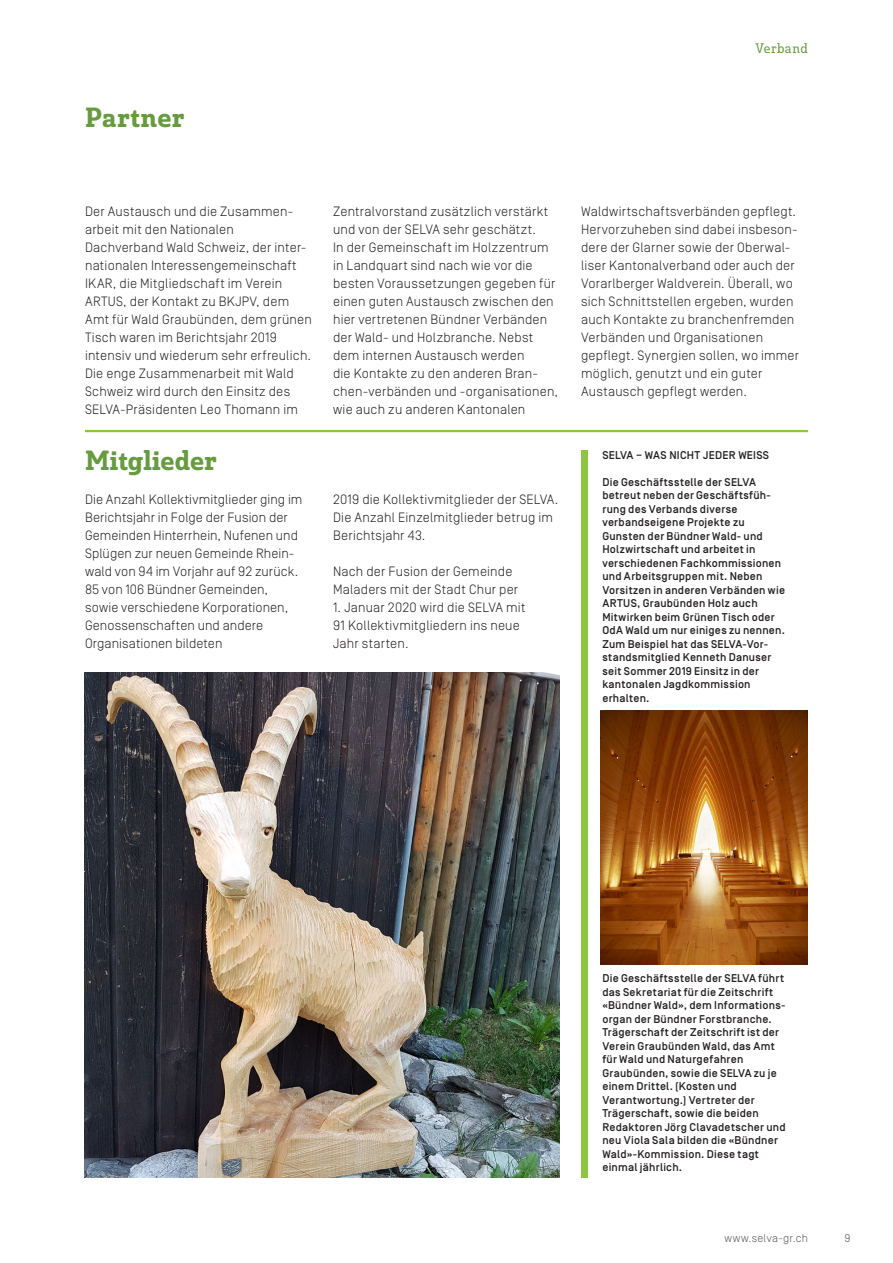
<style>
.page{position:relative;width:893px;height:1263px;background:#fff}
.page>*{position:absolute;margin:0;border:0;box-sizing:border-box;transform-origin:0 0}
.t1{font:27px "Solitas Slab Nor Dem";color:#679b40}
.t2{font:27px "Solitas Slab Nor Dem";letter-spacing:.02em;color:#679b40}
.t3{font:300 13.5px/18px "Simplon Norm";letter-spacing:.015em;color:#231f20}
.t4{font:13.5px "Solitas Slab Nor Boo";letter-spacing:.04em;color:#679b40}
.t5{font:500 11.25px/13.5px "Simplon Norm";letter-spacing:.02em;color:#231f20}
.t6{font:300 11.25px "Simplon Norm";letter-spacing:.03em;color:#57585a}
</style>
<div class="page">
<hr style="left:85px;top:430px;width:723px;height:2px;background:#8bc63e">
<div style="left:581px;top:450px;width:6px;height:727px;background:#8bc63e"></div>
<img style="left:600px;top:710px;width:208px;height:254px">
<img style="left:85px;top:673px;width:475px;height:505px">
<h1 class="t2" style="left:85px;top:99px;width:101px">Partner</h1>
<p class="t4" style="left:755px;top:40px;width:54px">Verband</p>
<p class="t3" style="left:85px;top:202px;width:228px">Der Austausch und die Zusammen&shy;arbeit mit den Nationalen Dachverband Wald Schweiz, der inter&shy;nationalen Interessengemeinschaft IKAR, die Mitgliedschaft im Verein ARTUS, der Kontakt zu BKJPV, dem Amt für Wald Graubünden, dem grünen Tisch waren im Berichtsjahr 2019 intensiv und wiederum sehr erfreulich.<br>Die enge Zusammenarbeit mit Wald Schweiz wird durch den Einsitz des SELVA-Präsidenten Leo Thomann im</p>
<p class="t3" style="left:333px;top:202px;width:227px">Zentralvorstand zusätzlich verstärkt und von der SELVA sehr geschätzt.<br>In der Gemeinschaft im Holzzentrum in Landquart sind nach wie vor die besten Voraussetzungen gegeben für einen guten Austausch zwischen den hier vertretenen Bündner Verbänden der Wald- und Holzbranche. Nebst dem internen Austausch werden<br>die Kontakte zu den anderen Bran&shy;chen-verbänden und -organisationen, wie auch zu anderen Kantonalen</p>
<p class="t3" style="left:581px;top:202px;width:219px">Waldwirtschaftsverbänden gepflegt.<br>Hervorzuheben sind dabei insbeson&shy;dere der Glarner sowie der Oberwal&shy;liser Kantonalverband oder auch der Vorarlberger Waldverein. Überall, wo sich Schnittstellen ergeben, wurden auch Kontakte zu branchenfremden Verbänden und Organisationen gepflegt. Synergien sollen, wo immer möglich, genutzt und ein guter Austausch gepflegt werden.</p>
<p class="t5" style="left:602px;top:448px;width:168px">SELVA – WAS NICHT JEDER WEISS</p>
<p class="t5" style="left:602px;top:475px;width:184px">Die Geschäftsstelle der SELVA betreut neben der Geschäftsfüh&shy;rung des Verbands diverse verbandseigene Projekte zu<br>Gunsten der Bündner Wald- und<br>Holzwirtschaft und arbeitet in verschiedenen Fachkommissionen und Arbeitsgruppen mit. Neben<br>Vorsitzen in anderen Verbänden wie<br>ARTUS, Graubünden Holz auch<br>Mitwirken beim Grünen Tisch oder<br>OdA Wald um nur einiges zu nennen.<br>Zum Beispiel hat das SELVA-Vor&shy;standsmitglied Kenneth Danuser seit Sommer 2019 Einsitz in der kantonalen Jagdkommission erhalten.</p>
<h1 class="t1" style="left:85px;top:443px;width:133px">Mitglieder</h1>
<p class="t3" style="left:85px;top:491px;width:219px">Die Anzahl Kollektivmitglieder ging im Berichtsjahr in Folge der Fusion der Gemeinden Hinterrhein, Nufenen und Splügen zur neuen Gemeinde Rhein&shy;wald von 94 im Vorjahr auf 92 zurück.<br>85 von 106 Bündner Gemeinden, sowie verschiedene Korporationen, Genossenschaften und andere Organisationen bildeten</p>
<p class="t3" style="left:333px;top:490px;width:227px">2019 die Kollektivmitglieder der SELVA.<br>Die Anzahl Einzelmitglieder betrug im<br>Berichtsjahr 43.</p>
<p class="t3" style="left:333px;top:562px;width:187px">Nach der Fusion der Gemeinde<br>Maladers mit der Stadt Chur per</p>
<p class="t3" style="left:333px;top:598px;width:194px">1. Januar 2020 wird die SELVA mit<br>91 Kollektivmitgliedern ins neue<br>Jahr starten.</p>
<p class="t5" style="left:602px;top:972px;width:185px">Die Geschäftsstelle der SELVA führt das Sekretariat für die Zeitschrift «Bündner Wald», dem Informations&shy;organ der Bündner Forstbranche.<br>Trägerschaft der Zeitschrift ist der<br>Verein Graubünden Wald, das Amt für Wald und Naturgefahren<br>Graubünden, sowie die SELVA zu je einem Drittel. (Kosten und<br>Verantwortung.) Vertreter der<br>Trägerschaft, sowie die beiden<br>Redaktoren Jörg Clavadetscher und neu Viola Sala bilden die «Bündner<br>Wald»-Kommission. Diese tagt einmal jährlich.</p>
<p class="t6" style="left:724px;top:1232px;width:85px">www.selva-gr.ch</p>
<p class="t6" style="left:844px;top:1232px;width:8px">9</p>
</div>
